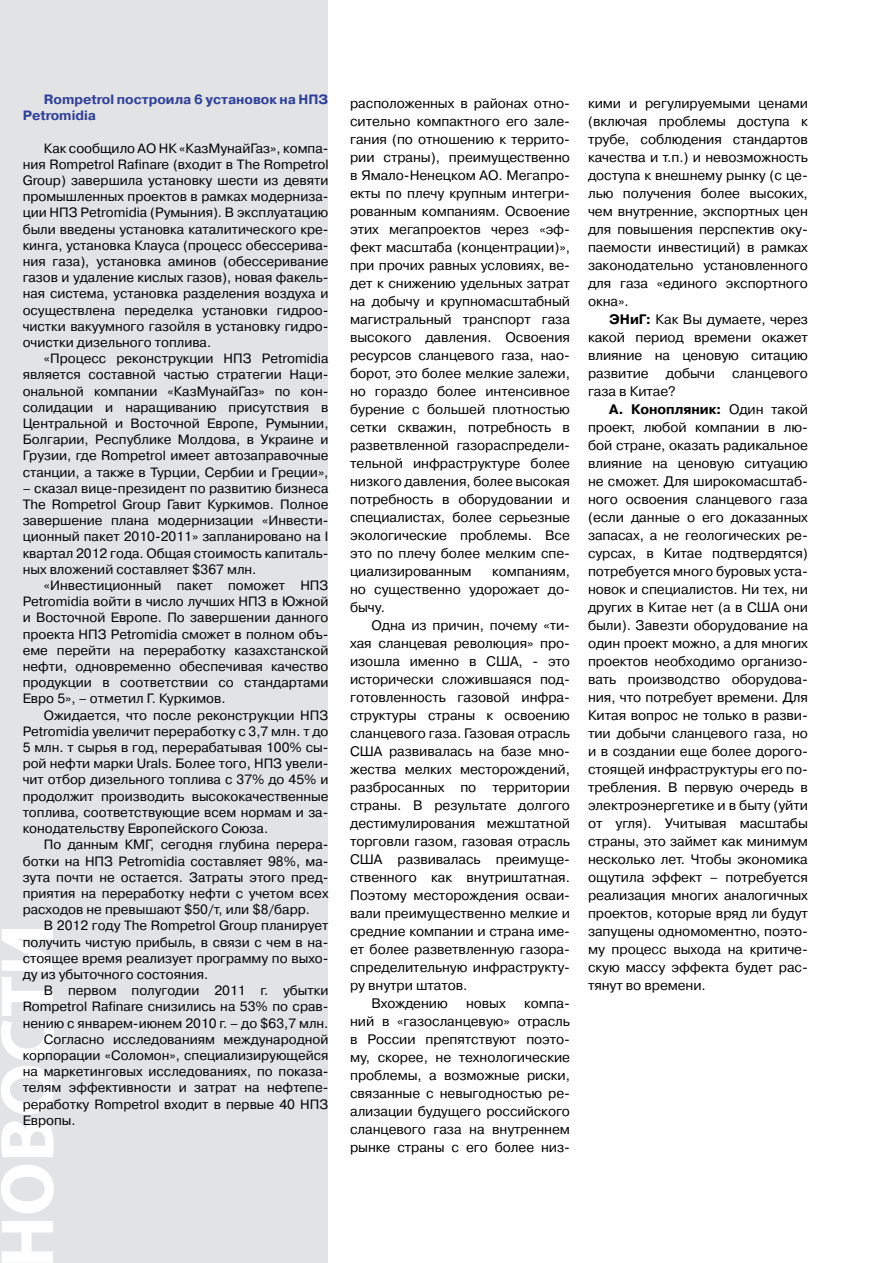
<style>
.page{position:relative;width:893px;height:1263px;background:#fff}
.page>*{position:absolute;margin:0;border:0;box-sizing:border-box;transform-origin:0 0}
.t1{font:13.8px/18px "Pragmatica C";letter-spacing:-.005em;color:#000;text-align:justify}
.t2{font:13.5px/16.2px "Pragmatica C";color:#000;text-align:justify}
.t3{font:700 13.5px/16.2px "Pragmatica C";color:#2f409a}
.s1{font-weight:700}
</style>
<div class="page">
<div style="left:0;top:0;width:328px;height:1263px;background:#e2e3e4"></div>
<svg style="left:2px;top:1221px;width:51px;height:42px"></svg>
<svg style="left:1px;top:1165px;width:53px;height:48px"></svg>
<svg style="left:1px;top:1066px;width:53px;height:91px"></svg>
<svg style="left:1px;top:977px;width:53px;height:83px"></svg>
<svg style="left:2px;top:929px;width:51px;height:42px"></svg>
<p class="t3" style="left:23px;top:91px;width:307px;text-indent:21px">Rompetrol построила 6 установок на НПЗ<br>Petromidia</p>
<p class="t2" style="left:23px;top:140px;width:307px;text-indent:21px">Как сообщило АО НК «КазМунайГаз», компа&shy;ния Rompetrol Rafinare (входит в The Rompetrol Group) завершила установку шести из девяти промышленных проектов в рамках модерниза&shy;ции НПЗ Petromidia (Румыния). В эксплуатацию были введены установка каталитического кре&shy;кинга, установка Клауса (процесс обессерива&shy;ния газа), установка аминов (обессеривание газов и удаление кислых газов), новая факель&shy;ная система, установка разделения воздуха и осуществлена переделка установки гидроо&shy;чистки вакуумного газойля в установку гидро&shy;очистки дизельного топлива.</p>
<p class="t2" style="left:23px;top:351px;width:307px;text-indent:21px">«Процесс реконструкции НПЗ Petromidia является составной частью стратегии Наци&shy;ональной компании «КазМунайГаз» по кон&shy;солидации и наращиванию присутствия в Центральной и Восточной Европе, Румынии, Болгарии, Республике Молдова, в Украине и Грузии, где Rompetrol имеет автозаправочные станции, а также в Турции, Сербии и Греции»,</p>
<p class="t2" style="left:23px;top:480px;width:307px">– сказал вице-президент по развитию бизнеса The Rompetrol Group Гавит Куркимов. Полное завершение плана модернизации «Инвести&shy;ционный пакет 2010-2011» запланировано на I квартал 2012 года. Общая стоимость капиталь&shy;ных вложений составляет $367 млн.</p>
<p class="t2" style="left:23px;top:577px;width:307px;text-indent:21px">«Инвестиционный пакет поможет НПЗ Petromidia войти в число лучших НПЗ в Южной и Восточной Европе. По завершении данного проекта НПЗ Petromidia сможет в полном объ&shy;еме перейти на переработку казахстанской нефти, одновременно обеспечивая качество продукции в соответствии со стандартами Евро 5», – отметил Г. Куркимов.</p>
<p class="t2" style="left:23px;top:707px;width:307px;text-indent:21px">Ожидается, что после реконструкции НПЗ Petromidia увеличит переработку с 3,7 млн. т до 5 млн. т сырья в год, перерабатывая 100% сы&shy;рой нефти марки Urals. Более того, НПЗ увели&shy;чит отбор дизельного топлива с 37% до 45% и продолжит производить высококачественные топлива, соответствующие всем нормам и за&shy;конодательству Европейского Союза.</p>
<p class="t2" style="left:23px;top:837px;width:307px;text-indent:21px">По данным КМГ, сегодня глубина перера&shy;ботки на НПЗ Petromidia составляет 98%, ма&shy;зута почти не остается. Затраты этого пред&shy;приятия на переработку нефти с учетом всех расходов не превышают $50/т, или $8/барр.</p>
<p class="t2" style="left:23px;top:918px;width:307px;text-indent:21px">В 2012 году The Rompetrol Group планирует получить чистую прибыль, в связи с чем в на&shy;стоящее время реализует программу по выхо&shy;ду из убыточного состояния.</p>
<p class="t2" style="left:44px;top:982px;width:286px">В первом полугодии 2011 г. убытки</p>
<p class="t2" style="left:23px;top:999px;width:307px">Rompetrol Rafinare снизились на 53% по срав-</p>
<p class="t2" style="left:23px;top:1015px;width:307px">нению с январем-июнем 2010 г. – до $63,7 млн.</p>
<p class="t2" style="left:44px;top:1031px;width:286px">Согласно исследованиям международной</p>
<p class="t2" style="left:23px;top:1047px;width:307px">корпорации «Соломон», специализирующейся</p>
<p class="t2" style="left:23px;top:1063px;width:307px">на маркетинговых исследованиях, по показа-</p>
<p class="t2" style="left:23px;top:1080px;width:307px">телям эффективности и затрат на нефтепе-</p>
<p class="t2" style="left:23px;top:1096px;width:307px">реработку Rompetrol входит в первые 40 НПЗ</p>
<p class="t2" style="left:23px;top:1112px;width:55px">Европы.</p>
<p class="t1" style="left:350px;top:94px;width:221px">расположенных в районах отно&shy;сительно компактного его зале&shy;гания (по отношению к террито&shy;рии страны), преимущественно в Ямало-Ненецком АО. Мегапро&shy;екты по плечу крупным интегри&shy;рованным компаниям. Освоение этих мегапроектов через «эф&shy;фект масштаба (концентрации)», при прочих равных условиях, ве&shy;дет к снижению удельных затрат на добычу и крупномасштабный магистральный транспорт газа высокого давления. Освоения ресурсов сланцевого газа, нао&shy;борот, это более мелкие залежи, но гораздо более интенсивное бурение с большей плотностью сетки скважин, потребность в разветвленной газораспредели&shy;тельной инфраструктуре более низкого давления, более высокая потребность в оборудовании и специалистах, более серьезные экологические проблемы. Все это по плечу более мелким спе&shy;циализированным</p>
<p class="t1" style="left:350px;top:562px;width:221px;text-indent:142px">компаниям, но существенно удорожает до&shy;бычу.</p>
<p class="t1" style="left:371px;top:616px;width:200px">Одна из причин, почему «ти-</p>
<p class="t1" style="left:350px;top:634px;width:221px">хая сланцевая революция» про-</p>
<p class="t1" style="left:350px;top:652px;width:221px">изошла именно в США, - это</p>
<p class="t1" style="left:350px;top:670px;width:221px">исторически сложившаяся под-</p>
<p class="t1" style="left:350px;top:688px;width:221px">готовленность газовой инфра-</p>
<p class="t1" style="left:350px;top:706px;width:221px">структуры страны к освоению</p>
<p class="t1" style="left:350px;top:724px;width:221px">сланцевого газа. Газовая отрасль</p>
<p class="t1" style="left:350px;top:742px;width:221px">США развивалась на базе мно-</p>
<p class="t1" style="left:350px;top:760px;width:221px">жества мелких месторождений,</p>
<p class="t1" style="left:350px;top:778px;width:221px">разбросанных по территории</p>
<p class="t1" style="left:350px;top:796px;width:221px">страны. В результате долгого</p>
<p class="t1" style="left:350px;top:814px;width:221px">дестимулирования межштатной</p>
<p class="t1" style="left:350px;top:832px;width:221px">торговли газом, газовая отрасль</p>
<p class="t1" style="left:350px;top:850px;width:221px">США развивалась преимуще-</p>
<p class="t1" style="left:350px;top:868px;width:221px">ственного как внутриштатная.</p>
<p class="t1" style="left:350px;top:886px;width:221px">Поэтому месторождения осваи-</p>
<p class="t1" style="left:350px;top:904px;width:221px">вали преимущественно мелкие и</p>
<p class="t1" style="left:350px;top:922px;width:221px">средние компании и страна име-</p>
<p class="t1" style="left:350px;top:940px;width:221px">ет более разветвленную газора-</p>
<p class="t1" style="left:350px;top:958px;width:221px">спределительную инфраструкту-</p>
<p class="t1" style="left:350px;top:976px;width:119px">ру внутри штатов.</p>
<p class="t1" style="left:371px;top:994px;width:78px">Вхождению</p>
<p class="t1" style="left:466px;top:994px;width:41px">новых</p>
<p class="t1" style="left:350px;top:994px;width:221px;text-indent:174px">компа&shy;ний в «газосланцевую» отрасль в России препятствуют поэто&shy;му, скорее, не технологические проблемы, а возможные риски, связанные с невыгодностью ре&shy;ализации будущего российского сланцевого газа на внутреннем рынке страны с его более низ-</p>
<p class="t1" style="left:588px;top:94px;width:221px">кими и регулируемыми ценами (включая проблемы доступа к трубе, соблюдения стандартов качества и т.п.) и невозможность доступа к внешнему рынку (с це&shy;лью получения более высоких, чем внутренние, экспортных цен для повышения перспектив оку&shy;паемости инвестиций) в рамках законодательно установленного для газа «единого экспортного окна».</p>
<p class="t1" style="left:588px;top:310px;width:221px;text-indent:21px"><span class="s1">ЭНиГ:</span> Как Вы думаете, через какой период времени окажет влияние на ценовую ситацию развитие добычи сланцевого газа в Китае?</p>
<p class="t1" style="left:588px;top:400px;width:221px;text-indent:21px"><span class="s1">А. Конопляник:</span> Один такой проект, любой компании в лю&shy;бой стране, оказать радикальное влияние на ценовую ситуацию не сможет. Для широкомасштаб&shy;ного освоения сланцевого газа (если данные о его доказанных запасах, а не геологических ре&shy;сурсах, в Китае подтвердятся) потребуется много буровых уста&shy;новок и специалистов. Ни тех, ни других в Китае нет (а в США они были). Завезти оборудование на один проект можно, а для многих проектов необходимо организо&shy;вать производство оборудова&shy;ния, что потребует времени. Для Китая вопрос не только в разви&shy;тии добычи сланцевого газа, но и в создании еще более дорого&shy;стоящей инфраструктуры его по&shy;требления. В первую очередь в электроэнергетике и в быту (уйти от угля). Учитывая масштабы страны, это займет как минимум несколько лет. Чтобы экономика ощутила эффект – потребуется реализация многих аналогичных проектов, которые вряд ли будут запущены одномоментно, поэто&shy;му процесс выхода на критиче&shy;скую массу эффекта будет рас&shy;тянут во времени.</p>
</div>
